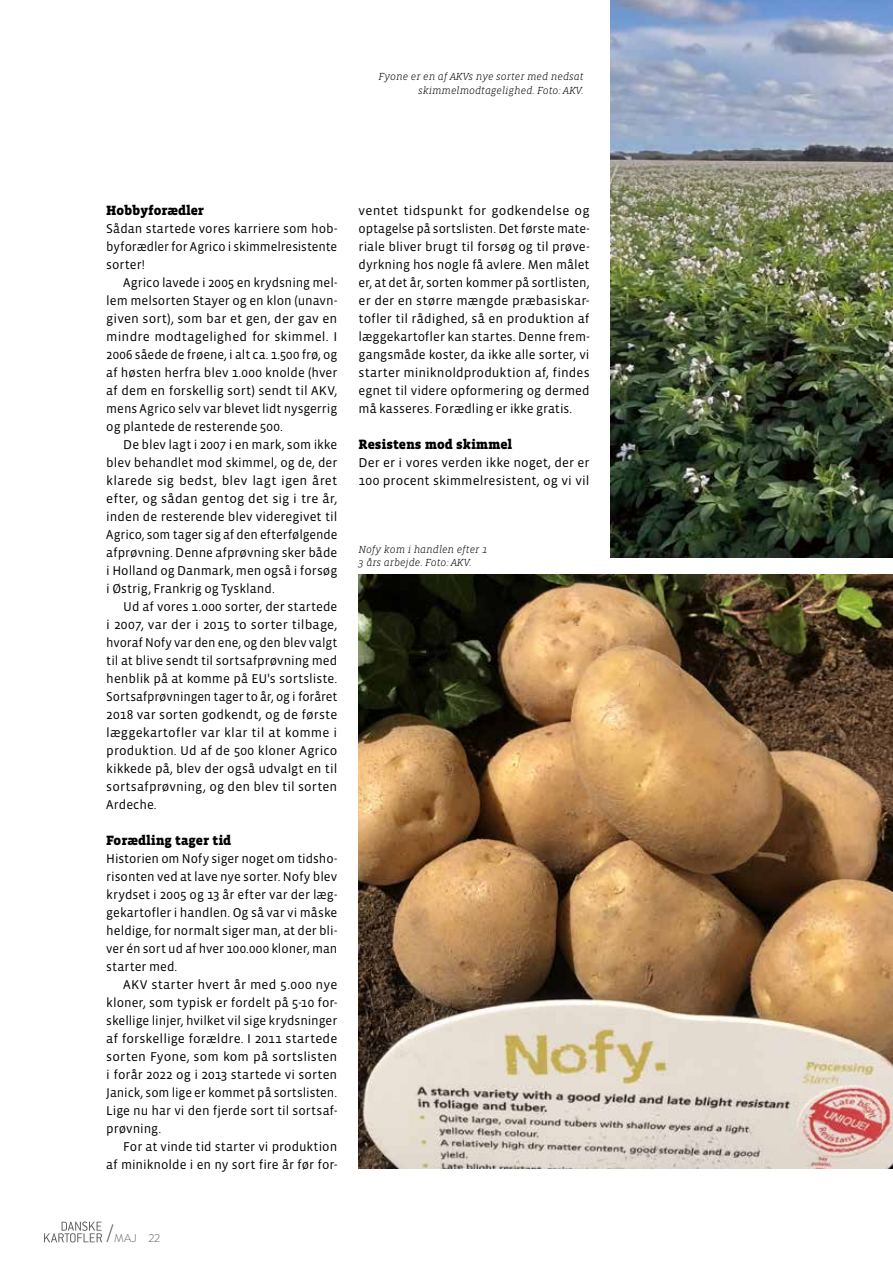
<style>
.page{position:relative;width:893px;height:1263px;background:#fff}
.page>*{position:absolute;margin:0;border:0;box-sizing:border-box;transform-origin:0 0}
.t1{font:300 25.2px "Brandon Grotesque";color:#575756}
.t2{font:900 13.8px "Vista Slab OTCE";color:#000}
.t3{font:13.05px/18px "Vista Sans OTCE";color:#000;text-align:justify}
.t4{font:300 11.25px "Brandon Grotesque";color:#575756}
.t5{font:italic 300 10.5px/13.5px "Vista Slab OTCE";color:#000}
.s1{font-size:11.55px}
</style>
<div class="page">
<img style="left:611px;top:0;width:282px;height:557px">
<img style="left:359px;top:575px;width:534px;height:593px">
<svg style="left:44px;top:1221px;width:58px;height:21px"></svg>
<p class="t5" style="left:378px;top:70px;width:207px;text-align:right">Fyone er en af AKVs nye sorter med nedsat skimmelmodtagelighed. Foto: AKV.</p>
<p class="t2" style="left:106px;top:203px;width:99px">Hobbyforædler</p>
<p class="t3" style="left:106px;top:220px;width:233px">Sådan startede vores karriere som hob&shy;byforædler for Agrico i skimmelresistente sorter!</p>
<p class="t3" style="left:106px;top:274px;width:233px;text-indent:17px">Agrico lavede i 2005 en krydsning mel&shy;lem melsorten Stayer og en klon (unavn&shy;given sort), som bar et gen, der gav en mindre modtagelighed for skimmel. I 2006 såede de frøene, i alt ca. 1.500 frø, og af høsten herfra blev 1.000 knolde (hver af dem en forskellig sort) sendt til AKV, mens Agrico selv var blevet lidt nysgerrig og plantede de resterende 500.</p>
<p class="t3" style="left:106px;top:436px;width:233px;text-indent:17px">De blev lagt i 2007 i en mark, som ikke blev behandlet mod skimmel, og de, der klarede sig bedst, blev lagt igen året efter, og sådan gentog det sig i tre år, inden de resterende blev videregivet til Agrico, som tager sig af den efterfølgende afprøvning. Denne afprøvning sker både i Holland og Danmark, men også i forsøg i Østrig, Frankrig og Tyskland.</p>
<p class="t3" style="left:106px;top:598px;width:233px;text-indent:17px">Ud af vores 1.000 sorter, der startede i 2007, var der i 2015 to sorter tilbage, hvoraf Nofy var den ene, og den blev valgt til at blive sendt til sortsafprøvning med henblik på at komme på EU's sortsliste.<br>Sortsafprøvningen tager to år, og i foråret 2018 var sorten godkendt, og de første læggekartofler var klar til at komme i produktion. Ud af de 500 kloner Agrico kikkede på, blev der også udvalgt en til sortsafprøvning, og den blev til sorten Ardeche.</p>
<p class="t2" style="left:106px;top:833px;width:127px">Forædling tager tid</p>
<p class="t3" style="left:106px;top:850px;width:233px">Historien om Nofy siger noget om tidsho&shy;risonten ved at lave nye sorter. Nofy blev krydset i 2005 og 13 år efter var der læg&shy;gekartofler i handlen. Og så var vi måske heldige, for normalt siger man, at der bli&shy;ver én sort ud af hver 100.000 kloner, man starter med.</p>
<p class="t3" style="left:106px;top:976px;width:233px;text-indent:17px">AKV starter hvert år med 5.000 nye kloner, som typisk er fordelt på 5-10 for&shy;skellige linjer, hvilket vil sige krydsninger af forskellige forældre. I 2011 startede sorten Fyone, som kom på sortslisten i forår 2022 og i 2013 startede vi sorten Janick, som lige er kommet på sortslisten.<br>Lige nu har vi den fjerde sort til sortsaf&shy;prøvning.</p>
<p class="t3" style="left:106px;top:1138px;width:233px;text-align:right">For at vinde tid starter vi produktion<br>af miniknolde i en ny sort fire år før for-</p>
<h1 class="t1" style="left:106px;top:1216px;width:10px">/</h1>
<p class="t4" style="left:114px;top:1230px;width:47px">MAJ <span class="s1">22</span></p>
<p class="t3" style="left:359px;top:202px;width:233px">ventet tidspunkt for godkendelse og optagelse på sortslisten. Det første mate&shy;riale bliver brugt til forsøg og til prøve&shy;dyrkning hos nogle få avlere. Men målet er, at det år, sorten kommer på sortlisten, er der en større mængde præbasiskar&shy;tofler til rådighed, så en produktion af læggekartofler kan startes. Denne frem&shy;gangsmåde koster, da ikke alle sorter, vi starter miniknoldproduktion af, findes egnet til videre opformering og dermed må kasseres. Forædling er ikke gratis.</p>
<p class="t2" style="left:359px;top:437px;width:155px">Resistens mod skimmel</p>
<p class="t3" style="left:359px;top:454px;width:233px">Der er i vores verden ikke noget, der er<br>100 procent skimmelresistent, og vi vil</p>
<p class="t5" style="left:359px;top:542px;width:130px">Nofy kom i handlen efter 1<br>3 års arbejde. Foto: AKV.</p>
</div>
